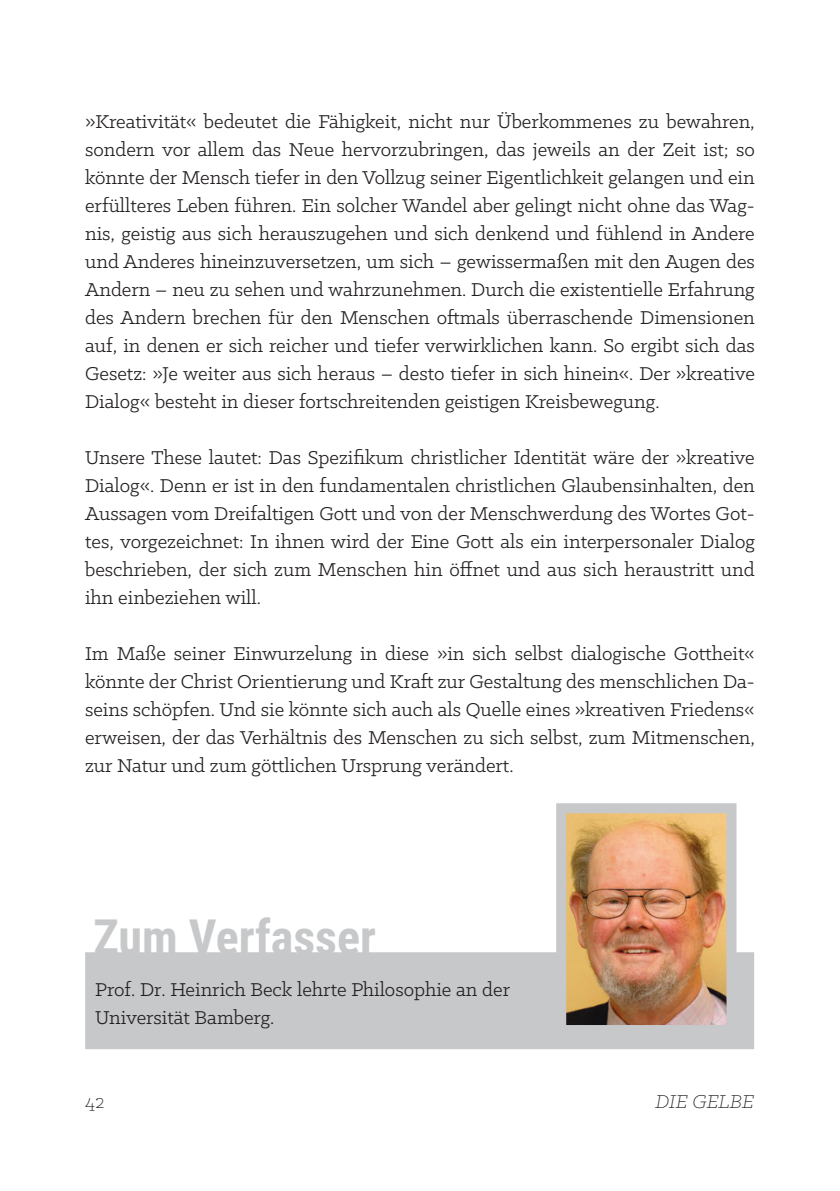
<style>
.page{position:relative;width:840px;height:1191px;background:#fff}
.page>*{position:absolute;margin:0;border:0;box-sizing:border-box;transform-origin:0 0}
.t1{font:700 48px "Roboto Condensed";color:#c7c8ca}
.t2{font:21px/28px "Klinic Slab";color:#231f20;text-align:justify}
.t3{font:italic 300 21px "Klinic Slab";color:#231f20}
.t4{font:300 21px "Klinic Slab";color:#231f20}
</style>
<div class="page">
<div style="left:90px;top:957px;width:658px;height:87px;background:#c7c8ca"></div>
<div style="left:85px;top:952px;width:668px;height:97px;border:10px solid #c7c8ca"></div>
<img style="left:567px;top:814px;width:158px;height:210px">
<div style="left:556px;top:803px;width:180px;height:232px;border:10px solid #c7c8ca"></div>
<p class="t2" style="left:85px;top:107px;width:671px">»Kreativität« bedeutet die Fähigkeit, nicht nur Überkommenes zu bewahren, sondern vor allem das Neue hervorzubringen, das jeweils an der Zeit ist; so könnte der Mensch tiefer in den Vollzug seiner Eigentlichkeit gelangen und ein erfüllteres Leben führen. Ein solcher Wandel aber gelingt nicht ohne das Wag&shy;nis, geistig aus sich herauszugehen und sich denkend und fühlend in Andere und Anderes hineinzuversetzen, um sich – gewissermaßen mit den Augen des Andern – neu zu sehen und wahrzunehmen. Durch die existentielle Erfahrung des Andern brechen für den Menschen oftmals überraschende Dimensionen auf, in denen er sich reicher und tiefer verwirklichen kann. So ergibt sich das Gesetz: »Je weiter aus sich heraus – desto tiefer in sich hinein«. Der »kreative Dialog« besteht in dieser fortschreitenden geistigen Kreisbewegung.</p>
<p class="t2" style="left:85px;top:443px;width:671px">Unsere These lautet: Das Spezifikum christlicher Identität wäre der »kreative Dialog«. Denn er ist in den fundamentalen christlichen Glaubensinhalten, den Aussagen vom Dreifaltigen Gott und von der Menschwerdung des Wortes Got&shy;tes, vorgezeichnet: In ihnen wird der Eine Gott als ein interpersonaler Dialog beschrieben, der sich zum Menschen hin öffnet und aus sich heraustritt und ihn einbeziehen will.</p>
<p class="t2" style="left:85px;top:639px;width:671px">Im Maße seiner Einwurzelung in diese »in sich selbst dialogische Gottheit« könnte der Christ Orientierung und Kraft zur Gestaltung des menschlichen Da&shy;seins schöpfen. Und sie könnte sich auch als Quelle eines »kreativen Friedens« erweisen, der das Verhältnis des Menschen zu sich selbst, zum Mitmenschen, zur Natur und zum göttlichen Ursprung verändert.</p>
<h1 class="t1" style="left:93px;top:903px;width:284px">Zum Verfasser</h1>
<p class="t2" style="left:95px;top:975px;width:416px">Prof. Dr. Heinrich Beck lehrte Philosophie an der<br>Universität Bamberg.</p>
<p class="t4" style="left:85px;top:1088px;width:21px">42</p>
<p class="t3" style="left:655px;top:1088px;width:100px">DIE GELBE</p>
</div>
